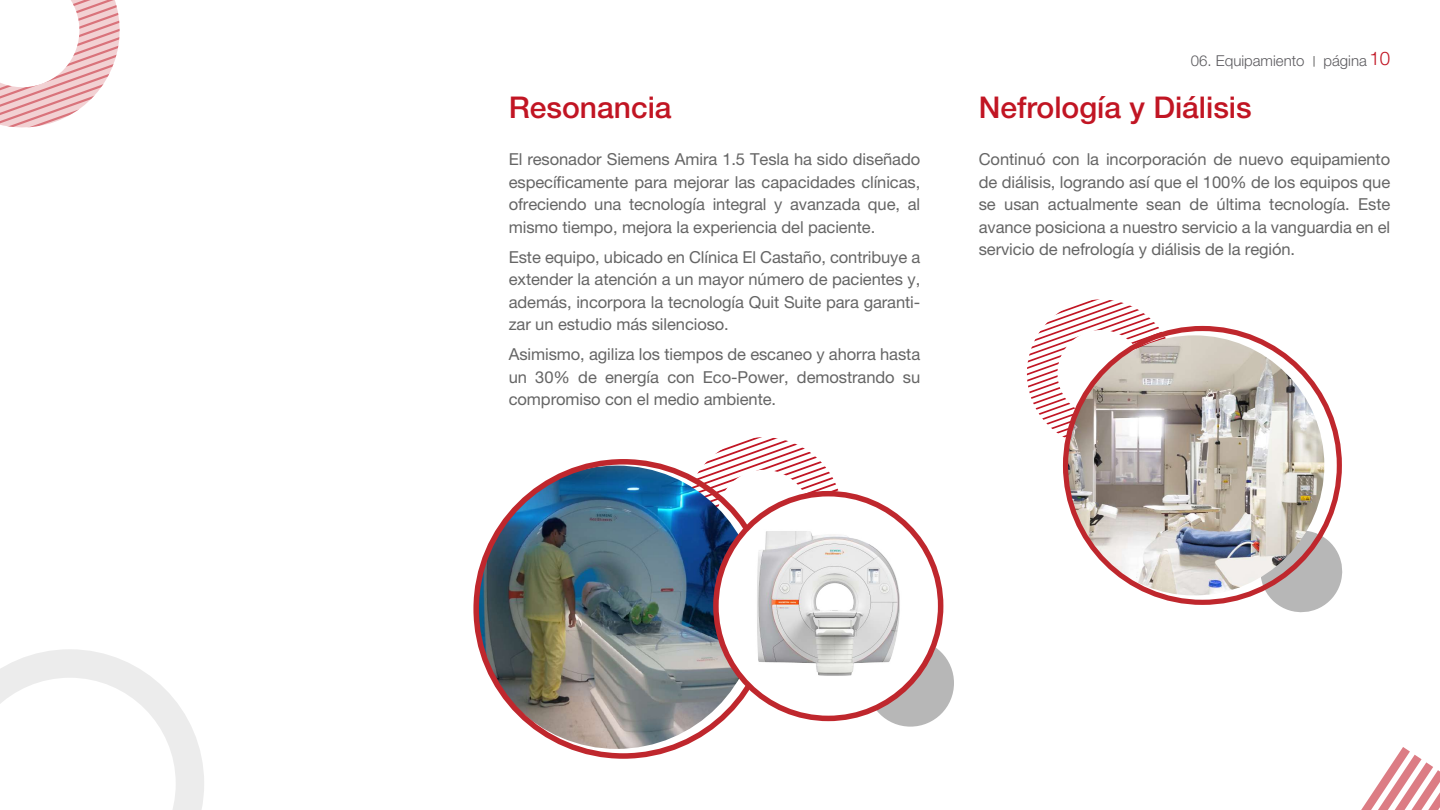
<style>
.page{position:relative;width:1440px;height:810px;background:#fff}
.page>*{position:absolute;margin:0;border:0;box-sizing:border-box;transform-origin:0 0}
.t1{font:500 30px "Helvetica Neue LT Pro";color:#c11523}
.t2{font:16.5px/22.5px "Helvetica Neue LT Pro";letter-spacing:-.005em;color:#656565;text-align:justify}
.t3{font:300 15px "Helvetica Neue LT Pro";color:#5c5b5f}
.s1{font-size:18.75px;color:#c11523}
</style>
<div class="page">
<svg style="left:0;top:649px;width:204px;height:161px"></svg>
<svg style="left:0;top:0;width:120px;height:128px"></svg>
<svg style="left:1361px;top:747px;width:79px;height:63px"></svg>
<svg style="left:675px;top:437px;width:178px;height:100px"></svg>
<div style="left:867px;top:639px;width:87px;height:88px;background:#b7b7b7;border-radius:50%"></div>
<img style="left:475px;top:466px;width:283px;height:283px;border-radius:142px">
<div style="left:716px;top:494px;width:225px;height:224px;background:#fff;border-radius:50%"></div>
<div style="left:713px;top:491px;width:230px;height:230px;border:6px solid #bf272d;border-radius:50%"></div>
<img style="left:750px;top:523px;width:163px;height:164px">
<svg style="left:1026px;top:299px;width:158px;height:155px"></svg>
<svg style="left:1256px;top:526px;width:87px;height:87px"></svg>
<img style="left:1064px;top:335px;width:260px;height:260px;border-radius:130px">
<h1 class="t1" style="left:509px;top:89px;width:164px">Resonancia</h1>
<p class="t2" style="left:509px;top:148px;width:413px">El resonador Siemens Amira 1.5 Tesla ha sido diseñado específicamente para mejorar las capacidades clínicas, ofreciendo una tecnología integral y avanzada que, al mismo tiempo, mejora la experiencia del paciente.</p>
<p class="t2" style="left:509px;top:245px;width:413px">Este equipo, ubicado en Clínica El Castaño, contribuye a extender la atención a un mayor número de pacientes y, además, incorpora la tecnología Quit Suite para garanti&shy;zar un estudio más silencioso.</p>
<p class="t2" style="left:509px;top:343px;width:413px">Asimismo, agiliza los tiempos de escaneo y ahorra hasta un 30% de energía con Eco-Power, demostrando su compromiso con el medio ambiente.</p>
<p class="t3" style="left:1191px;top:51px;width:115px">06. Equipamiento</p>
<p class="t3" style="left:1324px;top:51px;width:68px">página <span class="s1">10</span></p>
<h1 class="t1" style="left:979px;top:89px;width:274px">Nefrología y Diálisis</h1>
<p class="t2" style="left:979px;top:148px;width:413px">Continuó con la incorporación de nuevo equipamiento de diálisis, logrando así que el 100% de los equipos que se usan actualmente sean de última tecnología. Este avance posiciona a nuestro servicio a la vanguardia en el servicio de nefrología y diálisis de la región.</p>
</div>
